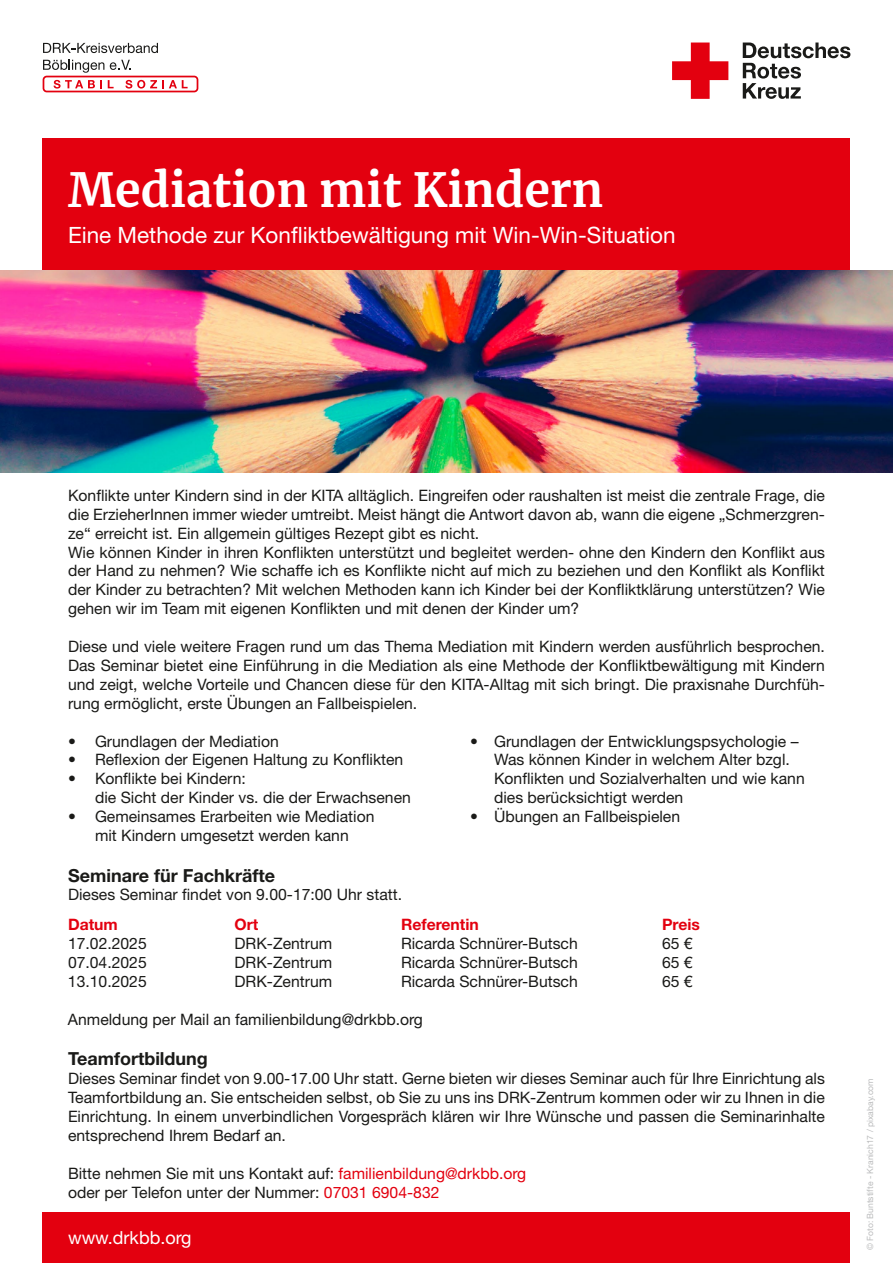
<style>
.page{position:relative;width:893px;height:1263px;background:#fff}
.page>*{position:absolute;margin:0;border:0;box-sizing:border-box;transform-origin:0 0}
.t1{font:700 46.5px "Merriweather";color:#fff}
.t2{font:22.5px "Helvetica Neue LT Pro";color:#fff}
.t3{font:700 18px "Helvetica Neue LT Pro";color:#1a1a18}
.t4{font:18px "Helvetica Neue LT Pro";color:#fff}
.t5{font:15.75px/18.9px "Helvetica Neue LT Pro";color:#1a1a18}
.t6{font:700 15.75px "Helvetica Neue LT Pro";color:#e3000f}
.t7{font:8.55px "Helvetica Neue LT Pro";color:#bbbcbd}
.s1{color:#e3000f}
</style>
<div class="page">
<svg style="left:672px;top:43px;width:56px;height:56px"></svg>
<svg style="left:743px;top:43px;width:107px;height:56px"></svg>
<div style="left:43px;top:138px;width:807px;height:1125px;background:#e3000f"></div>
<svg style="left:43px;top:43px;width:115px;height:10px"></svg>
<svg style="left:43px;top:60px;width:61px;height:13px"></svg>
<svg style="left:110px;top:60px;width:21px;height:10px"></svg>
<svg style="left:54px;top:80px;width:48px;height:9px"></svg>
<svg style="left:108px;top:80px;width:6px;height:8px"></svg>
<svg style="left:125px;top:80px;width:63px;height:9px"></svg>
<div style="left:43px;top:76px;width:155px;height:16px;border:2px solid #e3000f;border-radius:3px"></div>
<div style="left:0;top:461px;width:893px;height:751px;background:#fff"></div>
<img style="left:0;top:270px;width:893px;height:202px">
<h1 class="t1" style="left:68px;top:158px;width:537px">Mediation mit Kindern</h1>
<h2 class="t2" style="left:68px;top:221px;width:609px">Eine Methode zur Konfliktbewältigung mit Win-Win-Situation</h2>
<p class="t5" style="left:68px;top:485px;width:758px">Konflikte unter Kindern sind in der KITA alltäglich. Eingreifen oder raushalten ist meist die zentrale Frage, die die ErzieherInnen immer wieder umtreibt. Meist hängt die Antwort davon ab, wann die eigene „Schmerzgren&shy;ze“ erreicht ist. Ein allgemein gültiges Rezept gibt es nicht.<br>Wie können Kinder in ihren Konflikten unterstützt und begleitet werden- ohne den Kindern den Konflikt aus der Hand zu nehmen? Wie schaffe ich es Konflikte nicht auf mich zu beziehen und den Konflikt als Konflikt der Kinder zu betrachten? Mit welchen Methoden kann ich Kinder bei der Konfliktklärung unterstützen? Wie gehen wir im Team mit eigenen Konflikten und mit denen der Kinder um?</p>
<p class="t5" style="left:68px;top:637px;width:758px;text-align:justify">Diese und viele weitere Fragen rund um das Thema Mediation mit Kindern werden ausführlich besprochen.<br>Das Seminar bietet eine Einführung in die Mediation als eine Methode der Konfliktbewältigung mit Kindern und zeigt, welche Vorteile und Chancen diese für den KITA-Alltag mit sich bringt. Die praxisnahe Durchfüh&shy;rung ermöglicht, erste Übungen an Fallbeispielen.</p>
<p class="t5" style="left:68px;top:731px;width:212px">• Grundlagen der Mediation</p>
<p class="t5" style="left:470px;top:731px;width:330px">• Grundlagen der Entwicklungspsychologie –</p>
<p class="t5" style="left:68px;top:750px;width:337px">• Reflexion der Eigenen Haltung zu Konflikten</p>
<p class="t5" style="left:494px;top:750px;width:297px">Was können Kinder in welchem Alter bzgl.</p>
<p class="t5" style="left:68px;top:769px;width:179px">• Konflikte bei Kindern:</p>
<p class="t5" style="left:494px;top:769px;width:312px">Konflikten und Sozialverhalten und wie kann</p>
<p class="t5" style="left:95px;top:788px;width:317px">die Sicht der Kinder vs. die der Erwachsenen</p>
<p class="t5" style="left:494px;top:788px;width:191px">dies berücksichtigt werden</p>
<p class="t5" style="left:68px;top:807px;width:308px">• Gemeinsames Erarbeiten wie Mediation</p>
<p class="t5" style="left:470px;top:807px;width:212px">• Übungen an Fallbeispielen</p>
<p class="t5" style="left:95px;top:826px;width:255px">mit Kindern umgesetzt werden kann</p>
<p class="t3" style="left:68px;top:864px;width:208px">Seminare für Fachkräfte</p>
<p class="t5" style="left:68px;top:885px;width:336px">Dieses Seminar findet von 9.00-17:00 Uhr statt.</p>
<p class="t6" style="left:68px;top:915px;width:51px">Datum</p>
<p class="t6" style="left:235px;top:915px;width:25px">Ort</p>
<p class="t6" style="left:401px;top:915px;width:79px">Referentin</p>
<p class="t6" style="left:662px;top:915px;width:39px">Preis</p>
<p class="t5" style="left:68px;top:934px;width:80px">17.02.2025</p>
<p class="t5" style="left:235px;top:934px;width:99px">DRK-Zentrum</p>
<p class="t5" style="left:401px;top:934px;width:178px">Ricarda Schnürer-Butsch</p>
<p class="t5" style="left:662px;top:934px;width:32px">65 €</p>
<p class="t5" style="left:68px;top:952px;width:80px">07.04.2025</p>
<p class="t5" style="left:234px;top:952px;width:99px">DRK-Zentrum</p>
<p class="t5" style="left:401px;top:952px;width:178px">Ricarda Schnürer-Butsch</p>
<p class="t5" style="left:662px;top:952px;width:32px">65 €</p>
<p class="t5" style="left:68px;top:971px;width:80px">13.10.2025</p>
<p class="t5" style="left:234px;top:971px;width:99px">DRK-Zentrum</p>
<p class="t5" style="left:401px;top:971px;width:178px">Ricarda Schnürer-Butsch</p>
<p class="t5" style="left:662px;top:971px;width:32px">65 €</p>
<p class="t5" style="left:68px;top:1009px;width:356px">Anmeldung per Mail an familienbildung@drkbb.org</p>
<p class="t3" style="left:68px;top:1048px;width:141px">Teamfortbildung</p>
<p class="t5" style="left:68px;top:1069px;width:758px;text-align:justify">Dieses Seminar findet von 9.00-17.00 Uhr statt. Gerne bieten wir dieses Seminar auch für Ihre Einrichtung als Teamfortbildung an. Sie entscheiden selbst, ob Sie zu uns ins DRK-Zentrum kommen oder wir zu Ihnen in die Einrichtung. In einem unverbindlichen Vorgespräch klären wir Ihre Wünsche und passen die Seminarinhalte entsprechend Ihrem Bedarf an.</p>
<p class="t5" style="left:68px;top:1163px;width:460px">Bitte nehmen Sie mit uns Kontakt auf: <span class="s1">familienbildung@drkbb.org </span>oder per Telefon unter der Nummer: <span class="s1">07031 6904-832</span></p>
<p class="t4" style="left:68px;top:1226px;width:125px">www.drkbb.org</p>
<p class="t7" style="left:865px;top:1250px;width:173px;rotate:-90deg">© Foto: Buntstifte - Kranich17 / pixabay.com</p>
</div>
